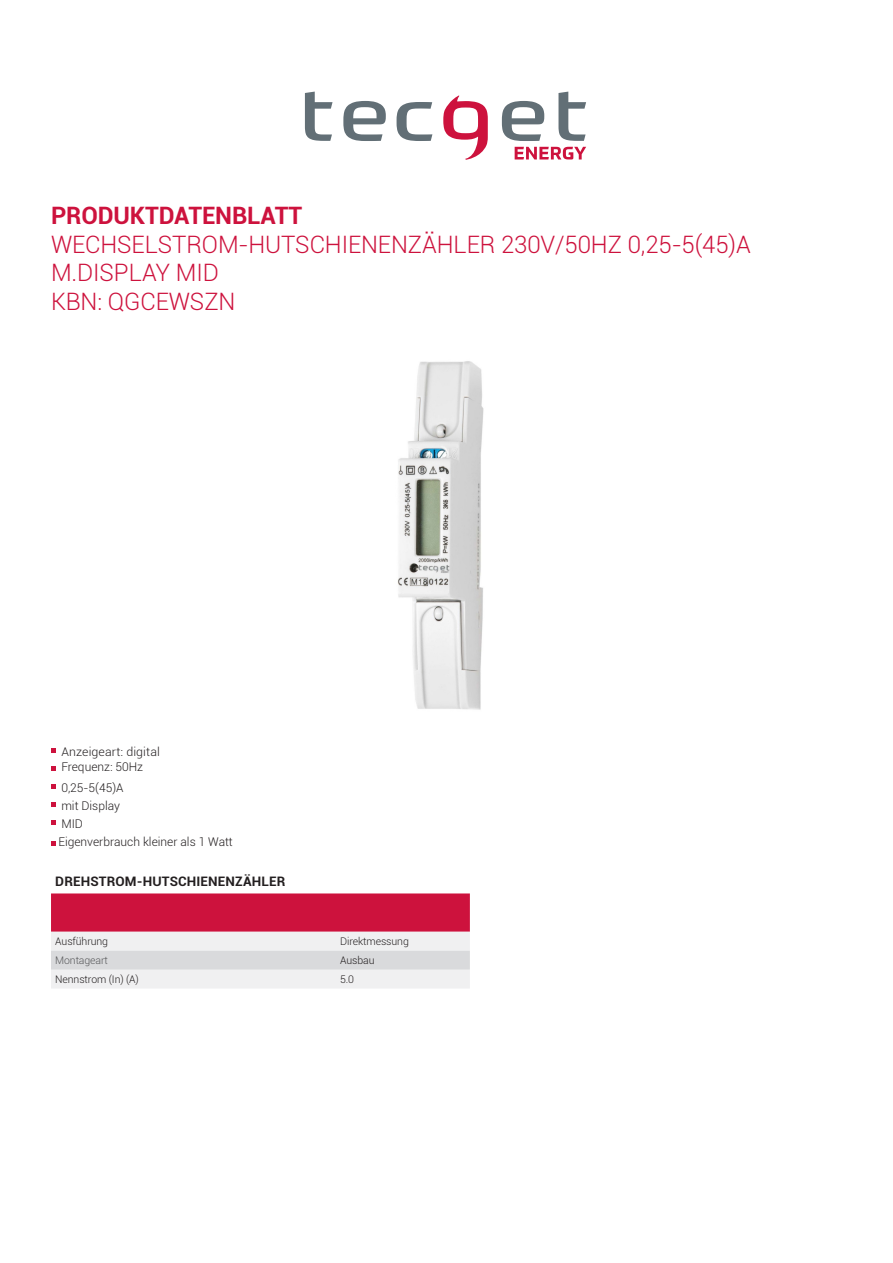
<style>
.page{position:relative;width:893px;height:1263px;background:#fff}
.page>*{position:absolute;margin:0;border:0;box-sizing:border-box;transform-origin:0 0}
.t1{font:300 24px/28.8px "Roboto";letter-spacing:-.005em;color:#cd123d}
.t2{font:700 24px "Roboto";letter-spacing:-.005em;color:#cd123d}
.t3{font:700 13.05px "Roboto";letter-spacing:.01em;color:#231f20}
.t4{font:300 12px/18px "Roboto";color:#231f20}
.t5{font:300 10.5px "Roboto";letter-spacing:-.01em;color:#231f20}
.t6{font:300 10.5px "Roboto";letter-spacing:-.01em;color:#57585a}
</style>
<div class="page">
<svg style="left:51px;top:893px;width:419px;height:95px"></svg>
<img style="left:397px;top:361px;width:87px;height:349px">
<svg style="left:51px;top:748px;width:5px;height:5px"></svg>
<svg style="left:51px;top:766px;width:5px;height:5px"></svg>
<svg style="left:51px;top:784px;width:5px;height:5px"></svg>
<svg style="left:51px;top:802px;width:5px;height:5px"></svg>
<svg style="left:51px;top:820px;width:5px;height:5px"></svg>
<svg style="left:51px;top:842px;width:5px;height:4px"></svg>
<svg style="left:305px;top:92px;width:28px;height:49px"></svg>
<svg style="left:343px;top:101px;width:43px;height:40px"></svg>
<svg style="left:397px;top:102px;width:35px;height:39px"></svg>
<svg style="left:502px;top:101px;width:42px;height:40px"></svg>
<svg style="left:558px;top:92px;width:28px;height:49px"></svg>
<svg style="left:443px;top:95px;width:45px;height:65px"></svg>
<svg style="left:515px;top:147px;width:71px;height:12px"></svg>
<h1 class="t2" style="left:51px;top:198px;width:253px">PRODUKTDATENBLATT</h1>
<h1 class="t1" style="left:51px;top:229px;width:701px">WECHSELSTROM-HUTSCHIENENZÄHLER 230V/50HZ 0,25-5(45)A<br>M.DISPLAY MID<br>KBN: QGCEWSZN</h1>
<p class="t4" style="left:61px;top:744px;width:100px;line-height:15px">Anzeigeart: digital<br>Frequenz: 50Hz</p>
<p class="t4" style="left:58px;top:778px;width:176px">0,25-5(45)A<br>mit Display<br>MID<br>Eigenverbrauch kleiner als 1 Watt</p>
<p class="t3" style="left:55px;top:872px;width:232px">DREHSTROM-HUTSCHIENENZÄHLER</p>
<p class="t5" style="left:55px;top:934px;width:54px">Ausführung</p>
<p class="t5" style="left:340px;top:934px;width:70px">Direktmessung</p>
<p class="t6" style="left:55px;top:953px;width:54px">Montageart</p>
<p class="t5" style="left:340px;top:953px;width:36px">Ausbau</p>
<p class="t5" style="left:55px;top:972px;width:85px">Nennstrom (In) (A)</p>
<p class="t5" style="left:340px;top:972px;width:15px">5.0</p>
</div>
